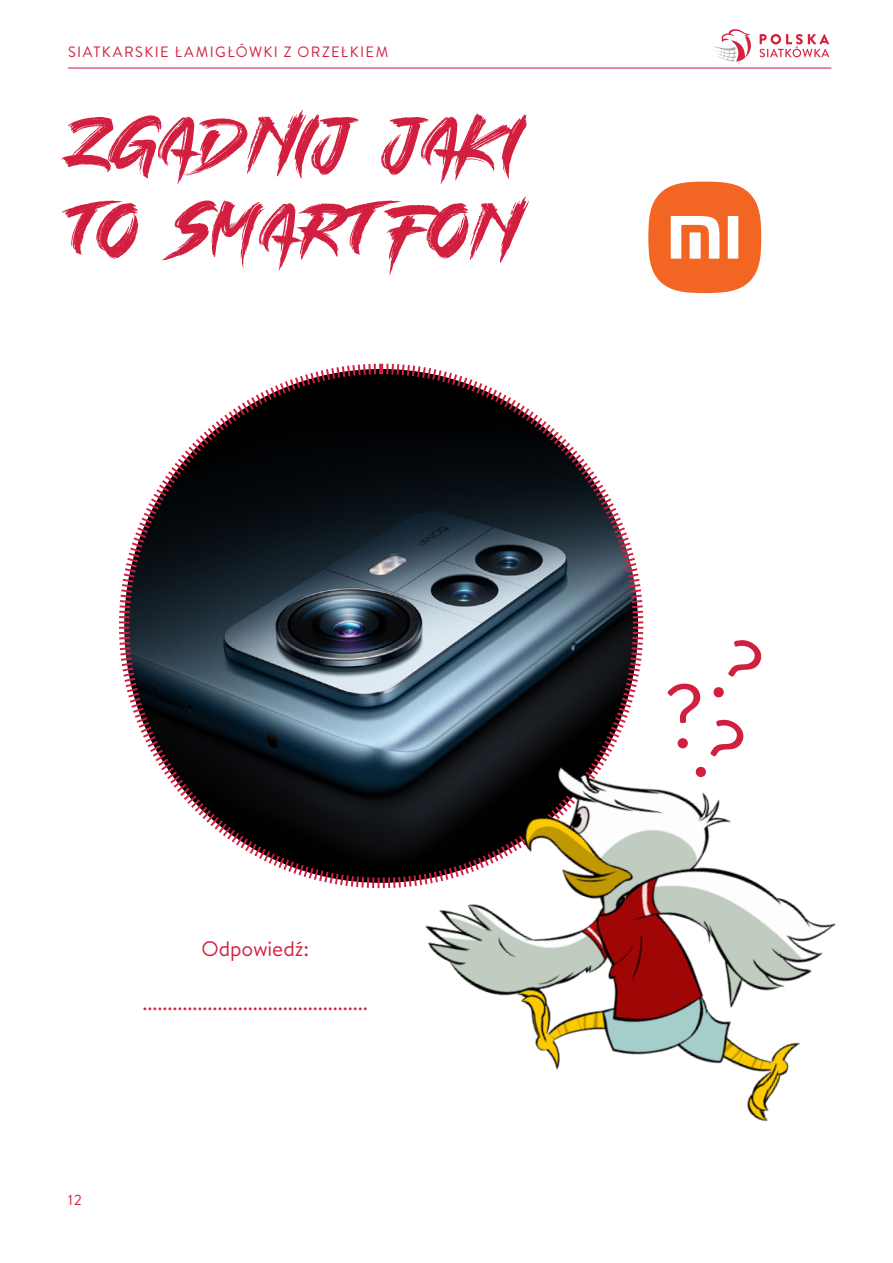
<style>
.page{position:relative;width:893px;height:1263px;background:#fff}
.page>*{position:absolute;margin:0;border:0;box-sizing:border-box;transform-origin:0 0}
.t1{font:72px/86.4px "SINGLEFIGHTER";letter-spacing:.025em;color:#d31f3f}
.t2{font:21px "Brandon Text";letter-spacing:-.005em;color:#d31f3f}
.t3{font:15px "Brandon Grotesque";letter-spacing:.1em;color:#d31f3f}
</style>
<div class="page">
<hr style="left:68px;top:68px;width:763px;height:1px;background:#d31f3f">
<svg style="left:713px;top:29px;width:38px;height:33px"></svg>
<svg style="left:760px;top:34px;width:69px;height:23px"></svg>
<svg style="left:648px;top:182px;width:113px;height:111px"></svg>
<div style="left:728px;top:216px;width:10px;height:43px;background:#fff"></div>
<svg style="left:119px;top:363px;width:522px;height:514px"></svg>
<img style="left:307px;top:587px;width:529px;height:535px">
<svg style="left:667px;top:637px;width:96px;height:141px"></svg>
<p class="t3" style="left:68px;top:42px;width:322px">SIATKARSKIE ŁAMIGŁÓWKI Z ORZEŁKIEM</p>
<h1 class="t1" style="left:68px;top:98px;width:455px">ZGADNIJ JAKI<br>TO SMARTFON</h1>
<p class="t2" style="left:201px;top:934px;width:109px">Odpowiedź:</p>
<p class="t2" style="left:143px;top:988px;width:227px">.............................................</p>
<p class="t3" style="left:68px;top:1190px;width:15px">12</p>
</div>
